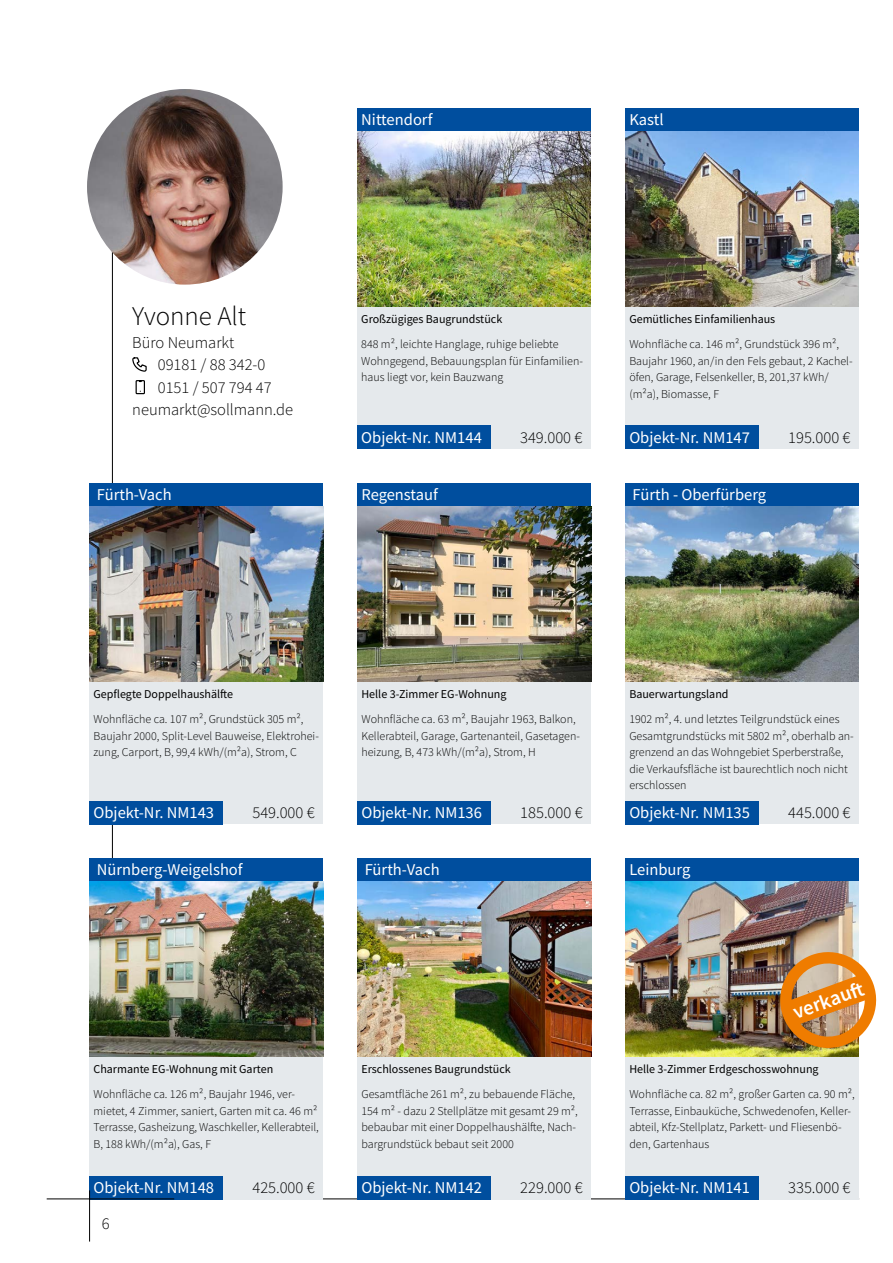
<style>
.page{position:relative;width:893px;height:1263px;background:#fff}
.page>*{position:absolute;margin:0;border:0;box-sizing:border-box;transform-origin:0 0}
.t1{font:300 27px "Source Sans Pro";color:#000}
.t2{font:600 20.55px "Source Sans Pro";color:#fff}
.t3{font:16.5px "Source Sans Pro";color:#fff}
.t4{font:300 16.5px "Source Sans Pro";color:#000}
.t5{font:300 12px/16.5px "Source Sans Pro";color:#000}
.t6{font:12px "Source Sans Pro";color:#000}
</style>
<div class="page">
<div style="left:89px;top:682px;width:234px;height:142px;background:#e5e9ec"></div>
<div style="left:89px;top:1057px;width:234px;height:142px;background:#e5e9ec"></div>
<div style="left:89px;top:483px;width:234px;height:23px;background:#004e9e"></div>
<div style="left:89px;top:858px;width:234px;height:23px;background:#004e9e"></div>
<div style="left:89px;top:801px;width:134px;height:23px;background:#004e9e"></div>
<div style="left:89px;top:1176px;width:134px;height:23px;background:#004e9e"></div>
<img style="left:89px;top:506px;width:234px;height:176px">
<img style="left:89px;top:881px;width:234px;height:176px">
<div style="left:357px;top:307px;width:234px;height:142px;background:#e5e9ec"></div>
<div style="left:625px;top:307px;width:234px;height:142px;background:#e5e9ec"></div>
<div style="left:625px;top:682px;width:234px;height:142px;background:#e5e9ec"></div>
<div style="left:357px;top:682px;width:234px;height:142px;background:#e5e9ec"></div>
<div style="left:625px;top:1057px;width:234px;height:142px;background:#e5e9ec"></div>
<div style="left:357px;top:1057px;width:234px;height:142px;background:#e5e9ec"></div>
<div style="left:357px;top:108px;width:234px;height:23px;background:#004e9e"></div>
<div style="left:625px;top:108px;width:234px;height:23px;background:#004e9e"></div>
<div style="left:625px;top:483px;width:234px;height:23px;background:#004e9e"></div>
<div style="left:357px;top:483px;width:234px;height:23px;background:#004e9e"></div>
<div style="left:625px;top:858px;width:234px;height:23px;background:#004e9e"></div>
<div style="left:357px;top:858px;width:234px;height:23px;background:#004e9e"></div>
<div style="left:357px;top:426px;width:134px;height:23px;background:#004e9e"></div>
<div style="left:625px;top:426px;width:134px;height:23px;background:#004e9e"></div>
<div style="left:625px;top:801px;width:134px;height:23px;background:#004e9e"></div>
<div style="left:357px;top:801px;width:134px;height:23px;background:#004e9e"></div>
<div style="left:625px;top:1176px;width:134px;height:23px;background:#004e9e"></div>
<div style="left:357px;top:1176px;width:134px;height:23px;background:#004e9e"></div>
<img style="left:357px;top:131px;width:234px;height:176px">
<img style="left:625px;top:131px;width:234px;height:176px">
<img style="left:625px;top:506px;width:234px;height:176px">
<img style="left:357px;top:506px;width:234px;height:176px">
<img style="left:625px;top:881px;width:234px;height:176px">
<img style="left:357px;top:881px;width:234px;height:176px">
<img style="left:87px;top:89px;width:196px;height:196px;border-radius:98px">
<svg style="left:132px;top:357px;width:15px;height:15px"></svg>
<svg style="left:135px;top:380px;width:10px;height:15px"></svg>
<img style="left:774px;top:946px;width:103px;height:108px">
<hr style="left:47px;top:1198px;width:127px;height:1px;background:#000">
<hr style="left:89px;top:1190px;width:1px;height:51px;background:#000">
<h3 class="t3" style="left:361px;top:109px;width:73px">Nittendorf</h3>
<h3 class="t3" style="left:629px;top:109px;width:36px">Kastl</h3>
<h1 class="t1" style="left:132px;top:300px;width:116px">Yvonne Alt</h1>
<h3 class="t4" style="left:132px;top:332px;width:103px">Büro Neumarkt</h3>
<h3 class="t4" style="left:158px;top:355px;width:109px">09181 / 88 342-0</h3>
<h3 class="t4" style="left:158px;top:377px;width:115px">0151 / 507 794 47</h3>
<h3 class="t4" style="left:132px;top:400px;width:162px">neumarkt@sollmann.de</h3>
<h3 class="t3" style="left:97px;top:484px;width:76px">Fürth-Vach</h3>
<p class="t6" style="left:361px;top:312px;width:143px">Großzügiges Baugrundstück</p>
<p class="t5" style="left:361px;top:336px;width:223px">848 m², leichte Hanglage, ruhige beliebte<br>Wohngegend, Bebauungsplan für Einfamilien&shy;haus liegt vor, kein Bauzwang</p>
<p class="t6" style="left:629px;top:312px;width:147px">Gemütliches Einfamilienhaus</p>
<p class="t5" style="left:629px;top:336px;width:225px">Wohnfläche ca. 146 m², Grundstück 396 m², Baujahr 1960, an/in den Fels gebaut, 2 Kachel&shy;öfen, Garage, Felsenkeller, B, 201,37 kWh/ (m²a), Biomasse, F</p>
<h3 class="t3" style="left:361px;top:427px;width:122px">Objekt-Nr. NM144</h3>
<h3 class="t3" style="left:629px;top:427px;width:122px">Objekt-Nr. NM147</h3>
<h3 class="t4" style="left:520px;top:427px;width:64px">349.000 €</h3>
<h3 class="t4" style="left:788px;top:427px;width:64px">195.000 €</h3>
<h3 class="t3" style="left:361px;top:484px;width:78px">Regenstauf</h3>
<h3 class="t3" style="left:633px;top:484px;width:135px">Fürth - Oberfürberg</h3>
<p class="t6" style="left:94px;top:687px;width:141px">Gepflegte Doppelhaushälfte</p>
<p class="t5" style="left:94px;top:711px;width:227px">Wohnfläche ca. 107 m², Grundstück 305 m²,<br>Baujahr 2000, Split-Level Bauweise, Elektrohei&shy;zung, Carport, B, 99,4 kWh/(m²a), Strom, C</p>
<p class="t6" style="left:361px;top:687px;width:147px">Helle 3-Zimmer EG-Wohnung</p>
<p class="t5" style="left:361px;top:711px;width:220px">Wohnfläche ca. 63 m², Baujahr 1963, Balkon,<br>Kellerabteil, Garage, Gartenanteil, Gasetagen&shy;heizung, B, 473 kWh/(m²a), Strom, H</p>
<p class="t6" style="left:629px;top:687px;width:101px">Bauerwartungsland</p>
<p class="t5" style="left:629px;top:711px;width:226px">1902 m², 4. und letztes Teilgrundstück eines Gesamtgrundstücks mit 5802 m², oberhalb an&shy;grenzend an das Wohngebiet Sperberstraße, die Verkaufsfläche ist baurechtlich noch nicht erschlossen</p>
<h3 class="t3" style="left:94px;top:802px;width:122px">Objekt-Nr. NM143</h3>
<h3 class="t4" style="left:252px;top:802px;width:64px">549.000 €</h3>
<h3 class="t3" style="left:361px;top:802px;width:122px">Objekt-Nr. NM136</h3>
<h3 class="t3" style="left:629px;top:802px;width:122px">Objekt-Nr. NM135</h3>
<h3 class="t4" style="left:520px;top:802px;width:64px">185.000 €</h3>
<h3 class="t4" style="left:788px;top:802px;width:64px">445.000 €</h3>
<h3 class="t3" style="left:97px;top:859px;width:147px">Nürnberg-Weigelshof</h3>
<h3 class="t3" style="left:365px;top:859px;width:76px">Fürth-Vach</h3>
<h3 class="t3" style="left:629px;top:859px;width:63px">Leinburg</h3>
<h2 class="t2" style="left:789px;top:1000px;width:83px;rotate:-20deg">verkauft</h2>
<p class="t6" style="left:94px;top:1062px;width:181px">Charmante EG-Wohnung mit Garten</p>
<p class="t5" style="left:94px;top:1086px;width:227px">Wohnfläche ca. 126 m², Baujahr 1946, ver&shy;mietet, 4 Zimmer, saniert, Garten mit ca. 46 m²<br>Terrasse, Gasheizung, Waschkeller, Kellerabteil, B, 188 kWh/(m²a), Gas, F</p>
<p class="t6" style="left:361px;top:1062px;width:151px">Erschlossenes Baugrundstück</p>
<p class="t5" style="left:361px;top:1086px;width:218px">Gesamtfläche 261 m², zu bebauende Fläche, 154 m² - dazu 2 Stellplätze mit gesamt 29 m², bebaubar mit einer Doppelhaushälfte, Nach&shy;bargrundstück bebaut seit 2000</p>
<p class="t6" style="left:629px;top:1062px;width:191px">Helle 3-Zimmer Erdgeschosswohnung</p>
<p class="t5" style="left:629px;top:1086px;width:227px">Wohnfläche ca. 82 m², großer Garten ca. 90 m², Terrasse, Einbauküche, Schwedenofen, Keller&shy;abteil, Kfz-Stellplatz, Parkett- und Fliesenbö&shy;den, Gartenhaus</p>
<h3 class="t3" style="left:94px;top:1177px;width:122px">Objekt-Nr. NM148</h3>
<h3 class="t4" style="left:252px;top:1177px;width:64px">425.000 €</h3>
<h3 class="t3" style="left:361px;top:1177px;width:122px">Objekt-Nr. NM142</h3>
<h3 class="t3" style="left:629px;top:1177px;width:122px">Objekt-Nr. NM141</h3>
<h3 class="t4" style="left:520px;top:1177px;width:64px">229.000 €</h3>
<h3 class="t4" style="left:788px;top:1177px;width:64px">335.000 €</h3>
<h3 class="t4" style="left:102px;top:1213px;width:9px">6</h3>
</div>
